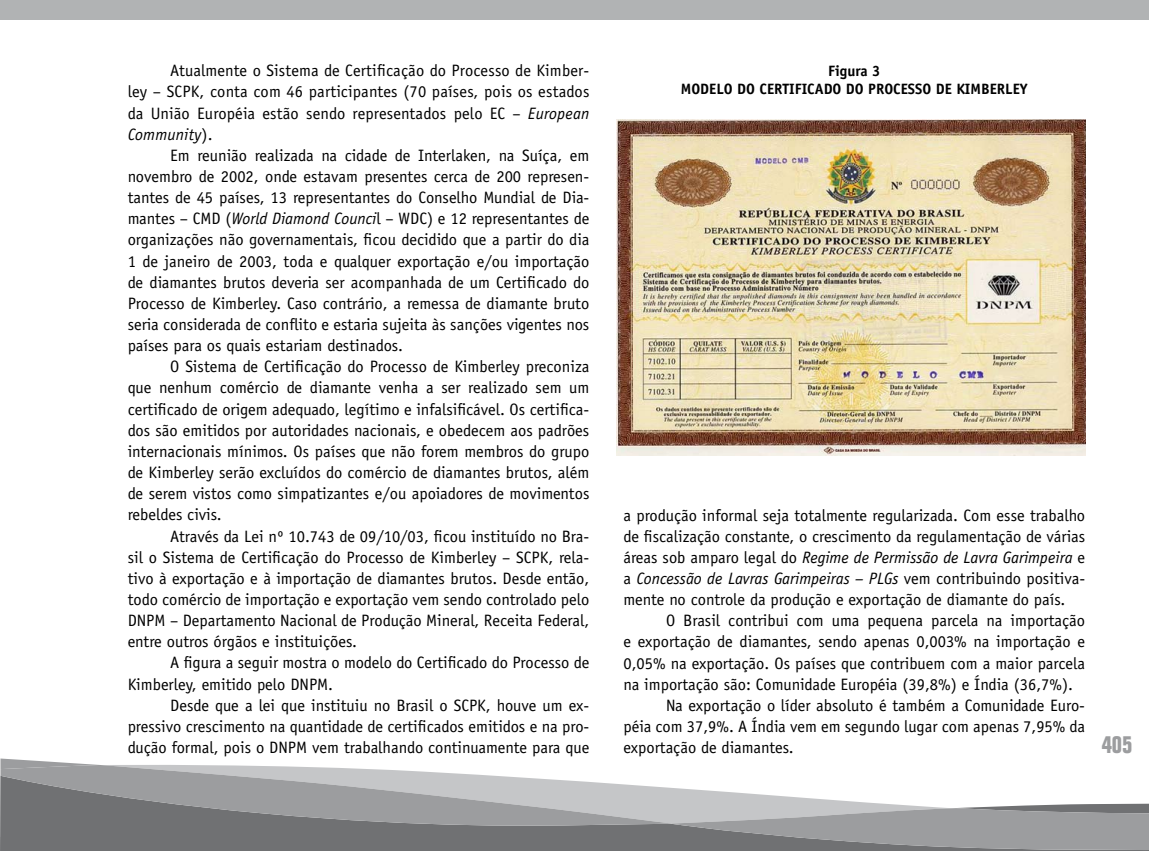
<style>
.page{position:relative;width:1149px;height:851px;background:#fff}
.page>*{position:absolute;margin:0;border:0;box-sizing:border-box;transform-origin:0 0}
.t1{font:700 condensed 24px "Folio";color:#9c9d9f}
.t2{font:16.5px/21.1px "Officina Sans";color:#000;text-align:justify}
.t3{font:700 15px "Officina Sans";color:#000}
.s1{font-style:italic}
</style>
<div class="page">
<div style="left:102px;top:836px;width:568px;height:14px;background:#707173"></div>
<svg style="left:670px;top:787px;width:201px;height:16px"></svg>
<svg style="left:670px;top:803px;width:478px;height:47px;background:#9c9d9f"></svg>
<svg style="left:0;top:758px;width:102px;height:92px"></svg>
<svg style="left:0;top:764px;width:670px;height:72px;background:#a1a2a3"></svg>
<div style="left:0;top:0;width:1148px;height:19px;background:#b1b3b4"></div>
<img style="left:616px;top:119px;width:468px;height:336px">
<p class="t2" style="left:128px;top:60px;width:463px;text-indent:43px">Atualmente o Sistema de Certificação do Processo de Kimber&shy;ley – SCPK, conta com 46 participantes (70 países, pois os estados da União Européia estão sendo representados pelo EC – <span class="s1">European Community</span>).</p>
<p class="t2" style="left:128px;top:145px;width:463px;text-indent:43px">Em reunião realizada na cidade de Interlaken, na Suíça, em novembro de 2002, onde estavam presentes cerca de 200 represen&shy;tantes de 45 países, 13 representantes do Conselho Mundial de Dia&shy;mantes – CMD (<span class="s1">World Diamond Counci</span>l – WDC) e 12 representantes de organizações não governamentais, ficou decidido que a partir do dia 1 de janeiro de 2003, toda e qualquer exportação e/ou importação de diamantes brutos deveria ser acompanhada de um Certificado do Processo de Kimberley. Caso contrário, a remessa de diamante bruto seria considerada de conflito e estaria sujeita às sanções vigentes nos países para os quais estariam destinados.</p>
<p class="t2" style="left:128px;top:356px;width:463px;text-indent:43px">O Sistema de Certificação do Processo de Kimberley preconiza que nenhum comércio de diamante venha a ser realizado sem um certificado de origem adequado, legítimo e infalsificável. Os certifica&shy;dos são emitidos por autoridades nacionais, e obedecem aos padrões internacionais mínimos. Os países que não forem membros do grupo de Kimberley serão excluídos do comércio de diamantes brutos, além de serem vistos como simpatizantes e/ou apoiadores de movimentos rebeldes civis.</p>
<p class="t2" style="left:128px;top:525px;width:463px;text-indent:43px">Através da Lei nº 10.743 de 09/10/03, ficou instituído no Bra&shy;sil o Sistema de Certificação do Processo de Kimberley – SCPK, rela&shy;tivo à exportação e à importação de diamantes brutos. Desde então, todo comércio de importação e exportação vem sendo controlado pelo DNPM – Departamento Nacional de Produção Mineral, Receita Federal, entre outros órgãos e instituições.</p>
<p class="t2" style="left:128px;top:652px;width:463px;text-indent:43px">A figura a seguir mostra o modelo do Certificado do Processo de<br>Kimberley, emitido pelo DNPM.</p>
<p class="t2" style="left:128px;top:694px;width:463px;text-indent:43px">Desde que a lei que instituiu no Brasil o SCPK, houve um ex&shy;pressivo crescimento na quantidade de certificados emitidos e na pro&shy;dução formal, pois o DNPM vem trabalhando continuamente para que</p>
<p class="t3" style="left:827px;top:61px;width:54px">FIGURA 3</p>
<p class="t3" style="left:680px;top:79px;width:20px">MODELO</p>
<p class="t3" style="left:737px;top:79px;width:38px">DO CERTIFICADO</p>
<p class="t3" style="left:845px;top:79px;width:39px">DO PROCESSO</p>
<p class="t3" style="left:935px;top:79px;width:38px">DE KIMBERLE</p>
<p class="t3" style="left:1019px;top:79px;width:9px">Y</p>
<p class="t2" style="left:623px;top:504px;width:463px">a produção informal seja totalmente regularizada. Com esse trabalho de fiscalização constante, o crescimento da regulamentação de várias áreas sob amparo legal do <span class="s1">Regime de Permissão de Lavra Garimpeira</span> e a <span class="s1">Concessão de Lavras Garimpeiras – PLGs</span> vem contribuindo positiva&shy;mente no controle da produção e exportação de diamante do país.</p>
<p class="t2" style="left:665px;top:610px;width:420px">O Brasil contribui com uma pequena parcela na importação</p>
<p class="t2" style="left:623px;top:631px;width:463px">e exportação de diamantes, sendo apenas 0,003% na importação e</p>
<p class="t2" style="left:623px;top:652px;width:463px">0,05% na exportação. Os países que contribuem com a maior parcela</p>
<p class="t2" style="left:623px;top:673px;width:451px">na importação são: Comunidade Européia (39,8%) e Índia (36,7%).</p>
<p class="t2" style="left:665px;top:694px;width:420px">Na exportação o líder absoluto é também a Comunidade Euro-</p>
<p class="t2" style="left:623px;top:715px;width:463px">péia com 37,9%. A Índia vem em segundo lugar com apenas 7,95% da</p>
<p class="t2" style="left:623px;top:736px;width:172px">exportação de diamantes.</p>
<h1 class="t1" style="left:1101px;top:731px;width:32px">405</h1>
</div>
